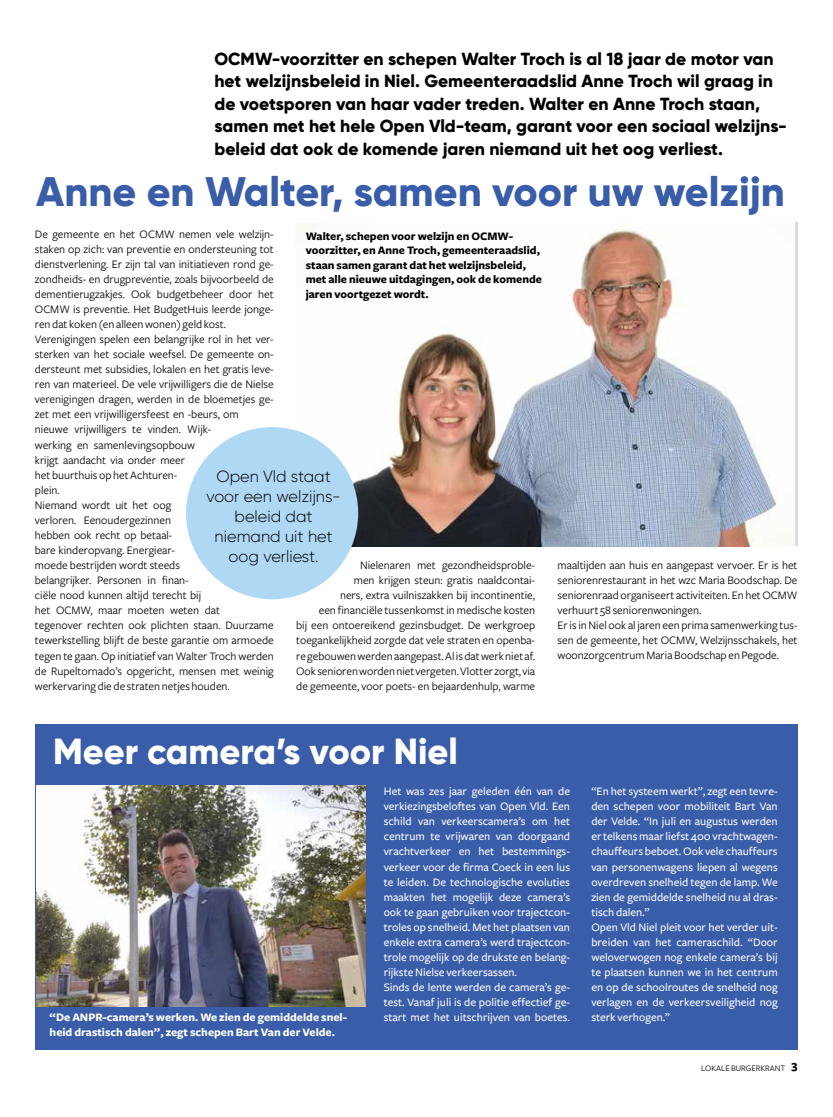
<style>
.page{position:relative;width:833px;height:1117px;background:#fff}
.page>*{position:absolute;margin:0;border:0;box-sizing:border-box;transform-origin:0 0}
.t1{font:800 41.25px "Gilroy";color:#395da8}
.t2{font:800 36.25px "Gilroy";color:#fff}
.t3{font:800 17.5px/22.5px "Gilroy";color:#000}
.t4{font:300 16.25px/20px "Gilroy";color:#000;text-align:center}
.t5{font:11.88px/15px "Freight Sans";color:#000}
.t6{font:500 11.88px/15px "Freight Sans";color:#fff}
.t7{font:700 11.88px/14.4px "Freight Sans";color:#000}
.t8{font:700 11.88px/14.4px "Freight Sans";color:#fff}
.t9{font:8.75px "Freight Sans";color:#000}
</style>
<div class="page">
<img style="left:296px;top:222px;width:481px;height:324px">
<div style="left:35px;top:724px;width:762px;height:325px;background:#395da8"></div>
<img style="left:36px;top:785px;width:329px;height:220px">
<div style="left:186px;top:427px;width:172px;height:172px;background:#afd8f4;border-radius:50%"></div>
<p class="t3" style="left:214px;top:47px;width:574px">OCMW-voorzitter en schepen Walter Troch is al 18 jaar de motor van het welzijnsbeleid in Niel. Gemeenteraadslid Anne Troch wil graag in de voetsporen van haar vader treden. Walter en Anne Troch staan, samen met het hele Open Vld-team, garant voor een sociaal welzijns&shy;beleid dat ook de komende jaren niemand uit het oog verliest.</p>
<h1 class="t1" style="left:36px;top:165px;width:750px">Anne en Walter, samen voor uw welzijn</h1>
<p class="t5" style="left:35px;top:226px;width:240px">De gemeente en het OCMW nemen vele welzijn&shy;staken op zich: van preventie en ondersteuning tot dienstverlening. Er zijn tal van initiatieven rond ge&shy;zondheids- en drugpreventie, zoals bijvoorbeeld de dementierugzakjes. Ook budgetbeheer door het OCMW is preventie. Het BudgetHuis leerde jonge&shy;ren dat koken (en alleen wonen) geld kost.<br>Verenigingen spelen een belangrijke rol in het ver&shy;sterken van het sociale weefsel. De gemeente on&shy;dersteunt met subsidies, lokalen en het gratis leve&shy;ren van materieel. De vele vrijwilligers die de Nielse verenigingen dragen, werden in de bloemetjes ge&shy;zet met een vrijwilligersfeest en -beurs, om nieuwe vrijwilligers te vinden. Wijk-<br>werking en samenlevingsopbouw<br>krijgt aandacht via onder meer<br>het buurthuis op het Achturen-<br>plein.<br>Niemand wordt uit het oog<br>verloren. Eenoudergezinnen<br>hebben ook recht op betaal-<br>bare kinderopvang. Energiear-<br>moede bestrijden wordt steeds<br>belangrijker. Personen in finan-<br>ciële nood kunnen altijd terecht bij<br>het OCMW, maar moeten weten dat<br>tegenover rechten ook plichten staan. Duurzame tewerkstelling blijft de beste garantie om armoede tegen te gaan. Op initiatief van Walter Troch werden de Rupeltornado’s opgericht, mensen met weinig werkervaring die de straten netjes houden.</p>
<p class="t7" style="left:306px;top:229px;width:238px">Walter, schepen voor welzijn en OCMW&shy;voorzitter, en Anne Troch, gemeenteraadslid, staan samen garant dat het welzijnsbeleid, met alle nieuwe uitdagingen, ook de komende jaren voortgezet wordt.</p>
<h3 class="t4" style="left:206px;top:466px;width:136px">Open Vld staat voor een welzijns&shy;beleid dat niemand uit het oog verliest.</h3>
<p class="t5" style="left:296px;top:558px;width:240px;text-align:right">Nielenaren met gezondheidsproble-<br>men krijgen steun: gratis naaldcontai-<br>ners, extra vuilniszakken bij incontinentie,<br>een financiële tussenkomst in medische kosten<br>bij een ontoereikend gezinsbudget. De werkgroep toegankelijkheid zorgde dat vele straten en openba&shy;re gebouwen werden aangepast. Al is dat werk niet af.<br>Ook senioren worden niet vergeten. Vlotter zorgt, via de gemeente, voor poets- en bejaardenhulp, warme</p>
<p class="t5" style="left:557px;top:558px;width:241px">maaltijden aan huis en aangepast vervoer. Er is het seniorenrestaurant in het wzc Maria Boodschap. De seniorenraad organiseert activiteiten. En het OCMW verhuurt 58 seniorenwoningen.<br>Er is in Niel ook al jaren een prima samenwerking tus&shy;sen de gemeente, het OCMW, Welzijnsschakels, het woonzorgcentrum Maria Boodschap en Pegode.</p>
<h2 class="t2" style="left:53px;top:728px;width:406px">Meer camera’s voor Niel</h2>
<p class="t6" style="left:384px;top:783px;width:188px">Het was zes jaar geleden één van de verkiezingsbeloftes van Open Vld. Een schild van verkeerscamera’s om het centrum te vrijwaren van doorgaand vrachtverkeer en het bestemmings&shy;verkeer voor de firma Coeck in een lus te leiden. De technologische evoluties maakten het mogelijk deze camera’s ook te gaan gebruiken voor trajectcon&shy;troles op snelheid. Met het plaatsen van enkele extra camera’s werd trajectcon&shy;trole mogelijk op de drukste en belang&shy;rijkste Nielse verkeersassen.<br>Sinds de lente werden de camera’s ge&shy;test. Vanaf juli is de politie effectief ge&shy;start met het uitschrijven van boetes.</p>
<p class="t6" style="left:591px;top:783px;width:188px">“En het systeem werkt”, zegt een tevre&shy;den schepen voor mobiliteit Bart Van der Velde. “In juli en augustus werden er telkens maar liefst 400 vrachtwagen&shy;chauffeurs beboet. Ook vele chauffeurs van personenwagens liepen al wegens overdreven snelheid tegen de lamp. We zien de gemiddelde snelheid nu al dras&shy;tisch dalen.”<br>Open Vld Niel pleit voor het verder uit&shy;breiden van het cameraschild. “Door weloverwogen nog enkele camera’s bij te plaatsen kunnen we in het centrum en op de schoolroutes de snelheid nog verlagen en de verkeersveiligheid nog sterk verhogen.”</p>
<p class="t8" style="left:50px;top:1010px;width:299px">“De ANPR-camera’s werken. We zien de gemiddelde snel&shy;heid drastisch dalen”, zegt schepen Bart Van der Velde.</p>
<p class="t9" style="left:701px;top:1062px;width:98px">LOKALE BURGERKRANT <sup>3</sup></p>
</div>
